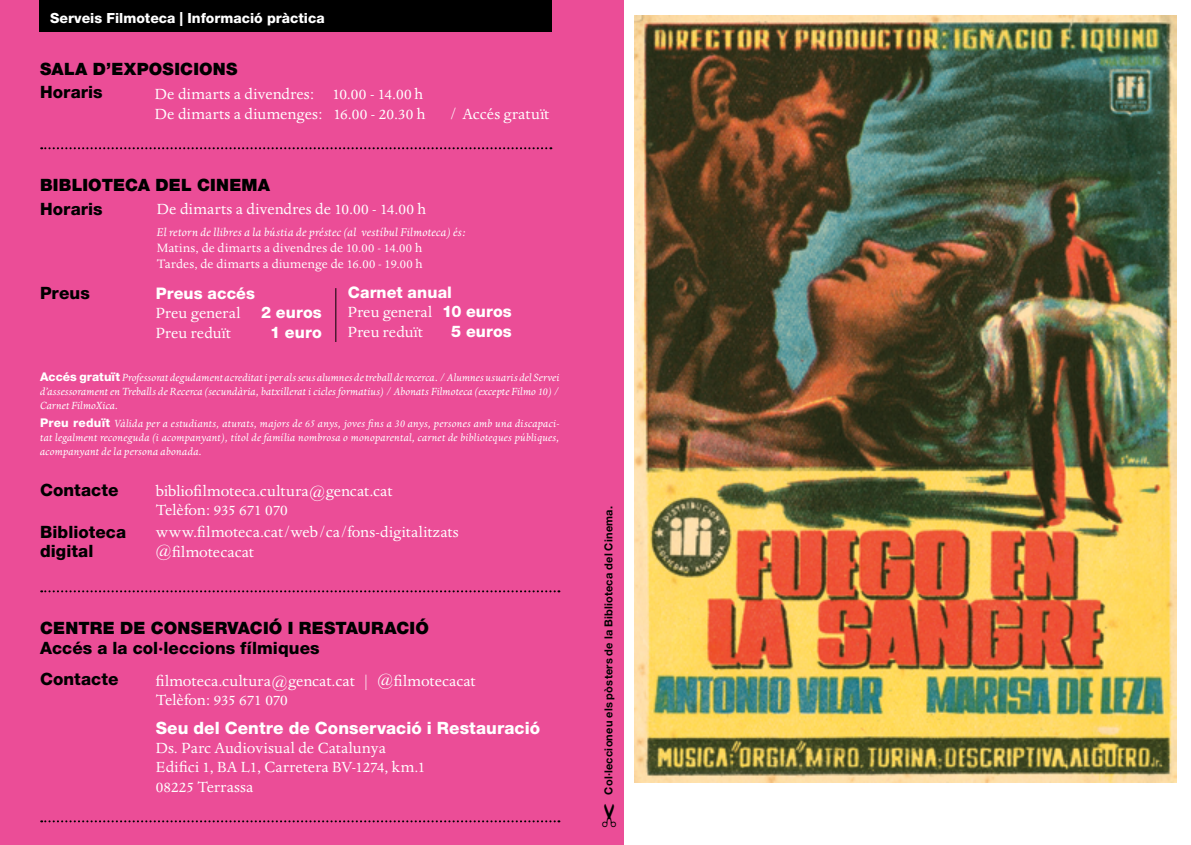
<style>
.page{position:relative;width:1191px;height:845px;background:#fff}
.page>*{position:absolute;margin:0;border:0;box-sizing:border-box;transform-origin:0 0}
.t1{font:17px/19.2px "Dante";letter-spacing:.005em;color:#fff}
.t2{font:800 17px/30.8px "Helvetica Neue LT";letter-spacing:.005em;color:#000}
.t3{font:900 17px "Helvetica Neue LT";letter-spacing:.01em;color:#000}
.t4{font:800 17px "Helvetica Neue LT";letter-spacing:.005em;color:#fff}
.t5{font:800 16px "Helvetica Neue LT";letter-spacing:.005em;color:#fff}
.t6{font:14px/16px "Dante";letter-spacing:.015em;color:#fff}
.t7{font:800 14px "Helvetica Neue LT";color:#fff}
.t8{font:italic 13px "Dante";letter-spacing:.015em;color:#fff}
.t9{font:italic 12px/14px "Dante";letter-spacing:.01em;color:#fff;text-align:justify}
.t10{font:700 11px "Helvetica Neue LT";letter-spacing:.02em;color:#000}
.s1{font-family:"Helvetica Neue LT";font-weight:800;font-size:16px}
.s2{font-family:"Helvetica Neue LT";font-weight:800;font-style:normal}
</style>
<div class="page">
<div style="left:0;top:0;width:595px;height:845px;background:#eb4d97"></div>
<div style="left:39px;top:0;width:512px;height:32px;background:#000"></div>
<svg style="left:41px;top:590px;width:518px;height:2px"></svg>
<svg style="left:41px;top:147px;width:510px;height:2px"></svg>
<svg style="left:41px;top:820px;width:518px;height:2px"></svg>
<hr style="left:335px;top:288px;width:1px;height:54px;background:#000">
<div style="left:590px;top:0;width:34px;height:845px;background:#eb4d97"></div>
<img style="left:635px;top:16px;width:541px;height:766px">
<p class="t7" style="left:50px;top:10px;width:276px">Serveis Filmoteca | Informació pràctica</p>
<h1 class="t3" style="left:40px;top:59px;width:199px">SALA D’EXPOSICIONS</h1>
<h1 class="t2" style="left:40px;top:77px;width:64px">Horaris</h1>
<h1 class="t1" style="left:155px;top:85px;width:272px">De dimarts a divendres: 10.00 - 14.00 h<br>De dimarts a diumenges: 16.00 - 20.30 h</h1>
<h1 class="t3" style="left:40px;top:175px;width:232px">BIBLIOTECA DEL CINEMA</h1>
<h1 class="t1" style="left:449px;top:104px;width:102px">/ Accés gratuït</h1>
<h1 class="t2" style="left:40px;top:193px;width:64px">Horaris</h1>
<h1 class="t1" style="left:157px;top:199px;width:271px">De dimarts a divendres de 10.00 - 14.00 h</h1>
<p class="t8" style="left:157px;top:225px;width:310px">El retorn de llibres a la bústia de préstec (al vestíbul Filmoteca) és:</p>
<p class="t6" style="left:157px;top:240px;width:267px">Matins, de dimarts a divendres de 10.00 - 14.00 h<br>Tardes, de dimarts a diumenge de 16.00 - 19.00 h</p>
<h1 class="t2" style="left:40px;top:277px;width:51px">Preus</h1>
<h2 class="t5" style="left:348px;top:283px;width:106px">Carnet anual</h2>
<h1 class="t1" style="left:348px;top:303px;width:165px">Preu general <span class="s1">10 euros<br></span>Preu reduït</h1>
<h2 class="t5" style="left:156px;top:284px;width:101px">Preus accés</h2>
<h1 class="t1" style="left:156px;top:304px;width:168px">Preu general <span class="s1">2 euros<br></span>Preu reduït</h1>
<h2 class="t5" style="left:451px;top:321px;width:62px">5 euros</h2>
<h2 class="t5" style="left:270px;top:322px;width:53px">1 euro</h2>
<p class="t9" style="left:40px;top:370px;width:521px"><span class="s2">Accés gratuït</span> Professorat degudament acreditat i per als seus alumnes de treball de recerca. / Alumnes usuaris del Servei d’assessorament en Treballs de Recerca (secundària, batxillerat i cicles formatius) / Abonats Filmoteca (excepte Filmo 10) / Carnet FilmoXica.</p>
<p class="t9" style="left:40px;top:416px;width:521px"><span class="s2">Preu reduït</span> Vàlida per a estudiants, aturats, majors de 65 anys, joves fins a 30 anys, persones amb una discapaci&shy;tat legalment reconeguda (i acompanyant), títol de família nombrosa o monoparental, carnet de biblioteques públiques, acompanyant de la persona abonada.</p>
<h1 class="t1" style="left:156px;top:482px;width:238px">bibliofilmoteca.cultura@gencat.cat<br>Telèfon: 935 671 070</h1>
<h1 class="t1" style="left:156px;top:523px;width:304px">www.filmoteca.cat/web/ca/fons-digitalitzats @filmotecacat</h1>
<h1 class="t2" style="left:40px;top:475px;width:80px">Contacte</h1>
<h1 class="t2" style="left:40px;top:522px;width:88px;line-height:19.2px">Biblioteca digital</h1>
<h1 class="t3" style="left:40px;top:618px;width:390px">CENTRE DE CONSERVACIÓ I RESTAURACIÓ</h1>
<h1 class="t2" style="left:40px;top:632px;width:281px">Accés a la col·leccions fílmiques<br>Contacte</h1>
<h1 class="t1" style="left:156px;top:671px;width:321px">filmoteca.cultura@gencat.cat | @filmotecacat<br>Telèfon: 935 671 070</h1>
<h1 class="t4" style="left:156px;top:718px;width:386px">Seu del Centre de Conservació i Restauració</h1>
<h1 class="t1" style="left:156px;top:739px;width:271px">Ds. Parc Audiovisual de Catalunya<br>Edifici 1, BA L1, Carretera BV-1274, km.1<br>08225 Terrassa</h1>
<p class="t10" style="left:602px;top:794px;width:290px;rotate:-90deg">Col·leccioneu els pòsters de la Biblioteca del Cinema.</p>
</div>
